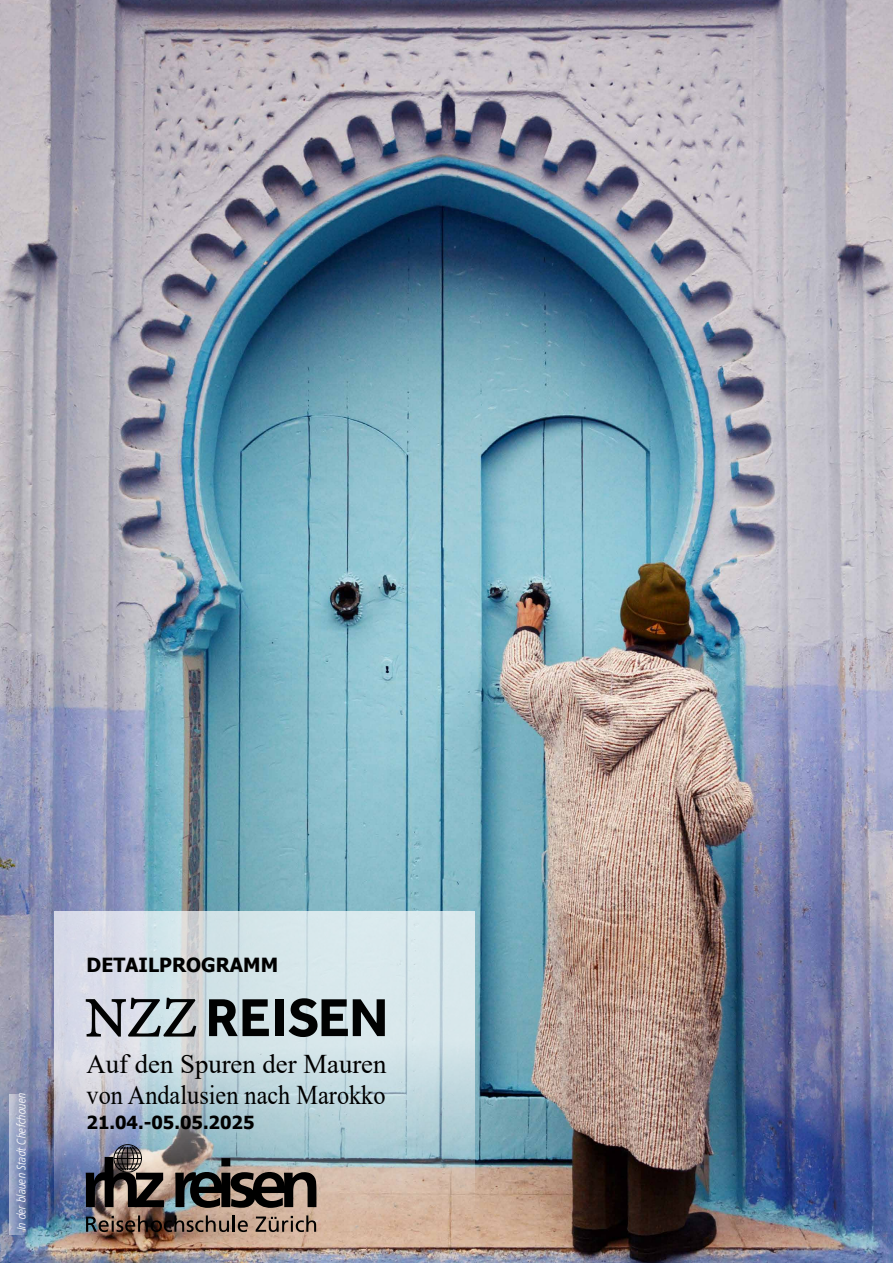
<style>
.page{position:relative;width:893px;height:1263px;background:#fff}
.page>*{position:absolute;margin:0;border:0;box-sizing:border-box;transform-origin:0 0}
.t1{font:27px/30px "Times New Roman";color:#000}
.t2{font:700 19.5px "Tahoma";color:#000}
.t3{font:700 18px "Tahoma";color:#000}
.t4{font:italic 300 condensed 12px "Frutiger LT Pro";letter-spacing:-.005em;color:#fff}
</style>
<div class="page">
<img style="left:0;top:0;width:893px;height:1263px">
<svg style="left:54px;top:911px;width:421px;height:329px;background:#c3cdd2"></svg>
<svg style="left:175px;top:1158px;width:141px;height:50px;background:#5b5754"></svg>
<svg style="left:86px;top:1215px;width:162px;height:17px;background:#6c584d"></svg>
<svg style="left:256px;top:1215px;width:60px;height:17px"></svg>
<div style="left:113px;top:1144px;width:29px;height:28px;border:1px solid #000;border-radius:50%"></div>
<svg style="left:86px;top:1146px;width:78px;height:61px;background:#615d5d"></svg>
<svg style="left:9px;top:1094px;width:19px;height:141px;background:#8c98bb"></svg>
<svg style="left:86px;top:998px;width:110px;height:38px;background:#8d9297"></svg>
<svg style="left:209px;top:999px;width:60px;height:37px;background:#51585a"></svg>
<div style="left:276px;top:999px;width:8px;height:37px;background:#010202"></div>
<svg style="left:289px;top:998px;width:96px;height:39px;background:#606769"></svg>
<p class="t4" style="left:14px;top:1230px;width:139px;rotate:-90deg">In der blauen Stadt Chefchouen</p>
<p class="t2" style="left:87px;top:951px;width:193px">DETAILPROGRAMM</p>
<p class="t1" style="left:87px;top:1048px;width:301px">Auf den Spuren der Mauren von Andalusien nach Marokko</p>
<p class="t3" style="left:87px;top:1110px;width:169px">21.04.-05.05.2025</p>
</div>
